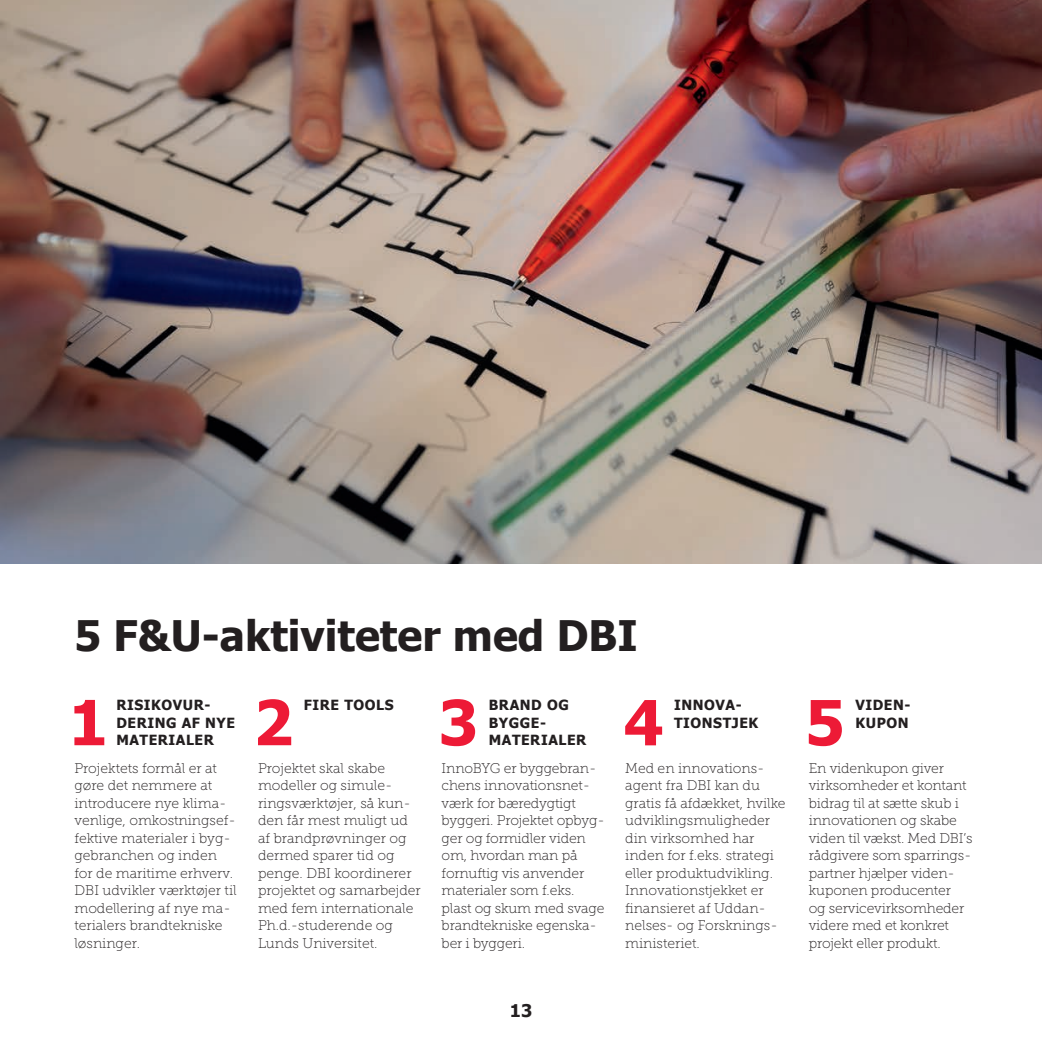
<style>
.page{position:relative;width:1042px;height:1042px;background:#fff}
.page>*{position:absolute;margin:0;border:0;box-sizing:border-box;transform-origin:0 0}
.t1{font:700 62.12px "Tahoma";color:#ed1a36}
.t2{font:700 42px "Tahoma";color:#231f20}
.t3{font:700 17.5px "Tahoma";color:#231f20}
.t4{font:14px/17.5px "Museo Slab 100";letter-spacing:-.005em;color:#231f20}
.t5{font:700 14px/17.5px "Tahoma";letter-spacing:.04em;color:#231f20}
</style>
<div class="page">
<img style="left:0;top:0;width:1042px;height:563px">
<h2 class="t2" style="left:74px;top:606px;width:565px">5 F&amp;U-AKTIVITETER MED DBI</h2>
<p class="t5" style="left:116px;top:695px;width:120px;text-indent:35px">KOVUR-<br>DERI NG AF NYE<br>MATERIALER</p>
<p class="t4" style="left:74px;top:759px;width:164px">Projektets formål er at gøre det nemmere at introducere nye klima&shy;venlige, omkostningsef&shy;fektive materialer i byg&shy;gebranchen og inden for de maritime erhverv.<br>DBI udvikler værktøjer til modellering af nye ma&shy;terialers brandtekniske løsninger.</p>
<h1 class="t1" style="left:68px;top:679px;width:41px">1</h1>
<p class="t5" style="left:116px;top:695px;width:10px">RISI</p>
<h1 class="t1" style="left:253px;top:679px;width:41px">2</h1>
<p class="t5" style="left:304px;top:695px;width:90px">FIRE TOOLS</p>
<p class="t4" style="left:258px;top:759px;width:164px">Projektet skal skabe modeller og simule&shy;ringsværktøjer, så kun&shy;den får mest muligt ud af brandprøvninger og dermed sparer tid og penge. DBI koordinerer projektet og samarbejder med fem internationale<br>Ph.d.-studerende og<br>Lunds Universitet.</p>
<h1 class="t1" style="left:438px;top:679px;width:41px">3</h1>
<p class="t5" style="left:489px;top:695px;width:99px">BRAND OG<br>BYGGE-<br>MATERIALER</p>
<p class="t4" style="left:442px;top:759px;width:165px">InnoBYG er byggebran&shy;chens innovationsnet&shy;værk for bæredygtigt byggeri. Projektet opbyg&shy;ger og formidler viden om, hvordan man på fornuftig vis anvender materialer som f.eks. plast og skum med svage brandtekniske egenska&shy;ber i byggeri.</p>
<p class="t3" style="left:510px;top:998px;width:24px">13</p>
<h1 class="t1" style="left:624px;top:679px;width:41px">4</h1>
<p class="t5" style="left:674px;top:695px;width:86px">INNOVA-<br>TIONSTJEK</p>
<p class="t4" style="left:625px;top:759px;width:162px">Med en innovations&shy;agent fra DBI kan du gratis få afdækket, hvilke udviklingsmuligheder din virksomhed har inden for f.eks. strategi eller produktudvikling.<br>Innovationstjekket er finansieret af Uddan&shy;nelses- og Forsknings&shy;ministeriet.</p>
<h1 class="t1" style="left:805px;top:679px;width:41px">5</h1>
<p class="t5" style="left:855px;top:695px;width:57px">VIDEN-<br>KUPON</p>
<p class="t4" style="left:809px;top:759px;width:165px">En videnkupon giver virksomheder et kontant bidrag til at sætte skub i innovationen og skabe viden til vækst. Med DBI’s rådgivere som sparrings&shy;partner hjælper viden&shy;kuponen producenter<br>og servicevirksomheder videre med et konkret projekt eller produkt.</p>
</div>
